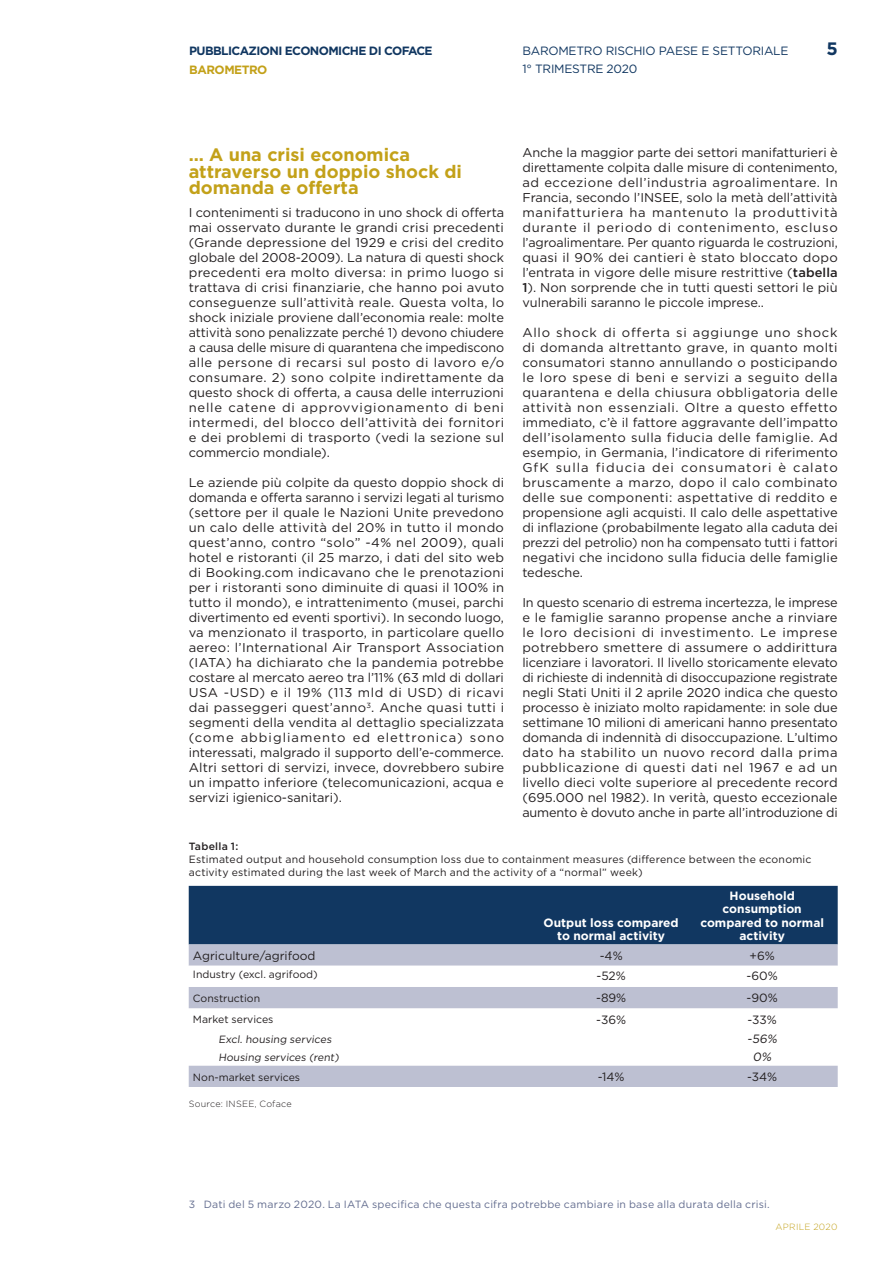
<style>
.page{position:relative;width:893px;height:1263px;background:#fff}
.page>*{position:absolute;margin:0;border:0;box-sizing:border-box;transform-origin:0 0}
.TITRE_2{font:700 18px/16.5px "Gotham";color:#c3a119}
.t1{font:700 18px "Gotham";color:#113761}
.TEXTE_COURANT{font:12.75px/15px "Gotham";color:#231f20;text-align:justify}
.ENTETE_TABLO{font:700 12px/13.5px "Gotham";color:#fff;text-align:center}
.TABLO_TXT{font:12px "Gotham";color:#231f20}
.t2{font:12px "Gotham";letter-spacing:-.02em;color:#113761}
.t3{font:700 12px "Gotham";letter-spacing:-.05em;color:#113761}
.t4{font:700 12px "Gotham";letter-spacing:-.04em;color:#c3a119}
.TEXTES_GRAPHES{font:10.5px/12.6px "Gotham";letter-spacing:.02em;color:#231f20}
.TABLO_TXT-2{font:10.5px "Gotham";color:#231f20}
.NOTES_DE_BAS_DE_PAGE{font:10.5px "Gotham";letter-spacing:.02em;color:#636d8f}
.TITRE_GRAPHE{font:500 10.5px "Gotham";letter-spacing:.02em;color:#231f20}
.SOURCE{font:300 9px "Gotham";letter-spacing:.03em;color:#231f20}
.t5{font:300 9px "Gotham";letter-spacing:.03em;color:#c3a119}
.s1{font-weight:500}
</style>
<div class="page">
<svg style="left:189px;top:886px;width:649px;height:80px;background:#405c80"></svg>
<svg style="left:189px;top:987px;width:649px;height:100px"></svg>
<p class="t3" style="left:189px;top:43px;width:245px">PUBBLICAZIONI ECONOMICHE DI COFACE</p>
<p class="t2" style="left:522px;top:43px;width:268px">BAROMETRO RISCHIO PAESE E SETTORIALE</p>
<h1 class="t1" style="left:826px;top:37px;width:13px">5</h1>
<p class="t4" style="left:189px;top:62px;width:80px">BAROMETRO</p>
<p class="t2" style="left:522px;top:61px;width:116px">1° TRIMESTRE 2020</p>
<p class="TITRE_2" style="left:189px;top:146px;width:275px">… A una crisi economica attraverso un doppio shock di domanda e offerta</p>
<p class="TEXTE_COURANT" style="left:189px;top:205px;width:317px">I contenimenti si traducono in uno shock di offerta mai osservato durante le grandi crisi precedenti (Grande depressione del 1929 e crisi del credito globale del 2008-2009). La natura di questi shock precedenti era molto diversa: in primo luogo si trattava di crisi finanziarie, che hanno poi avuto conseguenze sull’attività reale. Questa volta, lo shock iniziale proviene dall’economia reale: molte attività sono penalizzate perché 1) devono chiudere a causa delle misure di quarantena che impediscono alle persone di recarsi sul posto di lavoro e/o consumare. 2) sono colpite indirettamente da questo shock di offerta, a causa delle interruzioni nelle catene di approvvigionamento di beni intermedi, del blocco dell’attività dei fornitori e dei problemi di trasporto (vedi la sezione sul commercio mondiale).</p>
<p class="TEXTE_COURANT" style="left:189px;top:475px;width:317px">Le aziende più colpite da questo doppio shock di domanda e offerta saranno i servizi legati al turismo (settore per il quale le Nazioni Unite prevedono un calo delle attività del 20% in tutto il mondo quest’anno, contro “solo” -4% nel 2009), quali hotel e ristoranti (il 25 marzo, i dati del sito web di Booking.com indicavano che le prenotazioni per i ristoranti sono diminuite di quasi il 100% in tutto il mondo), e intrattenimento (musei, parchi divertimento ed eventi sportivi). In secondo luogo, va menzionato il trasporto, in particolare quello aereo: l’International Air Transport Association (IATA) ha dichiarato che la pandemia potrebbe costare al mercato aereo tra l’11% (63 mld di dollari USA -USD) e il 19% (113 mld di USD) di ricavi dai passeggeri quest’anno<sup>3</sup>. Anche quasi tutti i segmenti della vendita al dettaglio specializzata (come abbigliamento ed elettronica) sono interessati, malgrado il supporto dell’e-commerce.<br>Altri settori di servizi, invece, dovrebbero subire un impatto inferiore (telecomunicazioni, acqua e servizi igienico-sanitari).</p>
<p class="TEXTE_COURANT" style="left:522px;top:145px;width:317px">Anche la maggior parte dei settori manifatturieri è direttamente colpita dalle misure di contenimento, ad eccezione dell’industria agroalimentare. In Francia, secondo l’INSEE, solo la metà dell’attività manifatturiera ha mantenuto la produttività durante il periodo di contenimento, escluso l’agroalimentare. Per quanto riguarda le costruzioni, quasi il 90% dei cantieri è stato bloccato dopo l’entrata in vigore delle misure restrittive (<span class="s1">tabella 1</span>). Non sorprende che in tutti questi settori le più vulnerabili saranno le piccole imprese..</p>
<p class="TEXTE_COURANT" style="left:522px;top:325px;width:317px">Allo shock di offerta si aggiunge uno shock di domanda altrettanto grave, in quanto molti consumatori stanno annullando o posticipando le loro spese di beni e servizi a seguito della quarantena e della chiusura obbligatoria delle attività non essenziali. Oltre a questo effetto immediato, c’è il fattore aggravante dell’impatto dell’isolamento sulla fiducia delle famiglie. Ad esempio, in Germania, l’indicatore di riferimento GfK sulla fiducia dei consumatori è calato bruscamente a marzo, dopo il calo combinato delle sue componenti: aspettative di reddito e propensione agli acquisti. Il calo delle aspettative di inflazione (probabilmente legato alla caduta dei prezzi del petrolio) non ha compensato tutti i fattori negativi che incidono sulla fiducia delle famiglie tedesche.</p>
<p class="TEXTE_COURANT" style="left:522px;top:595px;width:317px">In questo scenario di estrema incertezza, le imprese e le famiglie saranno propense anche a rinviare le loro decisioni di investimento. Le imprese potrebbero smettere di assumere o addirittura licenziare i lavoratori. Il livello storicamente elevato di richieste di indennità di disoccupazione registrate negli Stati Uniti il 2 aprile 2020 indica che questo processo è iniziato molto rapidamente: in sole due settimane 10 milioni di americani hanno presentato domanda di indennità di disoccupazione. L’ultimo dato ha stabilito un nuovo record dalla prima pubblicazione di questi dati nel 1967 e ad un livello dieci volte superiore al precedente record (695.000 nel 1982). In verità, questo eccezionale aumento è dovuto anche in parte all’introduzione di</p>
<p class="TITRE_GRAPHE" style="left:189px;top:840px;width:51px">Tabella 1:</p>
<p class="TEXTES_GRAPHES" style="left:189px;top:853px;width:624px">Estimated output and household consumption loss due to containment measures (difference between the economic activity estimated during the last week of March and the activity of a “normal” week)</p>
<p class="ENTETE_TABLO" style="left:544px;top:916px;width:137px">Output loss compared to normal activity</p>
<p class="ENTETE_TABLO" style="left:700px;top:889px;width:125px">Household consumption compared to normal activity</p>
<p class="TABLO_TXT" style="left:193px;top:948px;width:124px">Agriculture/agrifood</p>
<p class="TABLO_TXT" style="left:600px;top:948px;width:24px">-4%</p>
<p class="TABLO_TXT" style="left:750px;top:948px;width:27px">+6%</p>
<p class="TABLO_TXT-2" style="left:193px;top:968px;width:126px">Industry (excl. agrifood)</p>
<p class="TABLO_TXT" style="left:596px;top:968px;width:31px">-52%</p>
<p class="TABLO_TXT" style="left:747px;top:968px;width:33px">-60%</p>
<p class="TABLO_TXT-2" style="left:193px;top:991px;width:69px">Construction</p>
<p class="TABLO_TXT" style="left:596px;top:990px;width:32px">-89%</p>
<p class="TABLO_TXT" style="left:747px;top:990px;width:33px">-90%</p>
<p class="TABLO_TXT-2" style="left:193px;top:1013px;width:82px">Market services</p>
<p class="TABLO_TXT" style="left:596px;top:1012px;width:31px">-36%</p>
<p class="TABLO_TXT" style="left:747px;top:1012px;width:31px">-33%</p>
<p class="TABLO_TXT-2" style="left:218px;top:1032px;width:116px">Excl. housing services</p>
<p class="TABLO_TXT" style="left:747px;top:1031px;width:33px">-56%</p>
<p class="TABLO_TXT-2" style="left:218px;top:1050px;width:124px">Housing services (rent)</p>
<p class="TABLO_TXT" style="left:753px;top:1049px;width:22px">0%</p>
<p class="TABLO_TXT-2" style="left:193px;top:1070px;width:109px">Non-market services</p>
<p class="TABLO_TXT" style="left:598px;top:1069px;width:28px">-14%</p>
<p class="TABLO_TXT" style="left:747px;top:1069px;width:32px">-34%</p>
<p class="SOURCE" style="left:189px;top:1098px;width:105px">Source: INSEE, Coface</p>
<p class="NOTES_DE_BAS_DE_PAGE" style="left:189px;top:1197px;width:582px">3 Dati del 5 marzo 2020. La IATA specifica che questa cifra potrebbe cambiare in base alla durata della crisi.</p>
<p class="t5" style="left:775px;top:1221px;width:63px">APRILE 2020</p>
</div>
